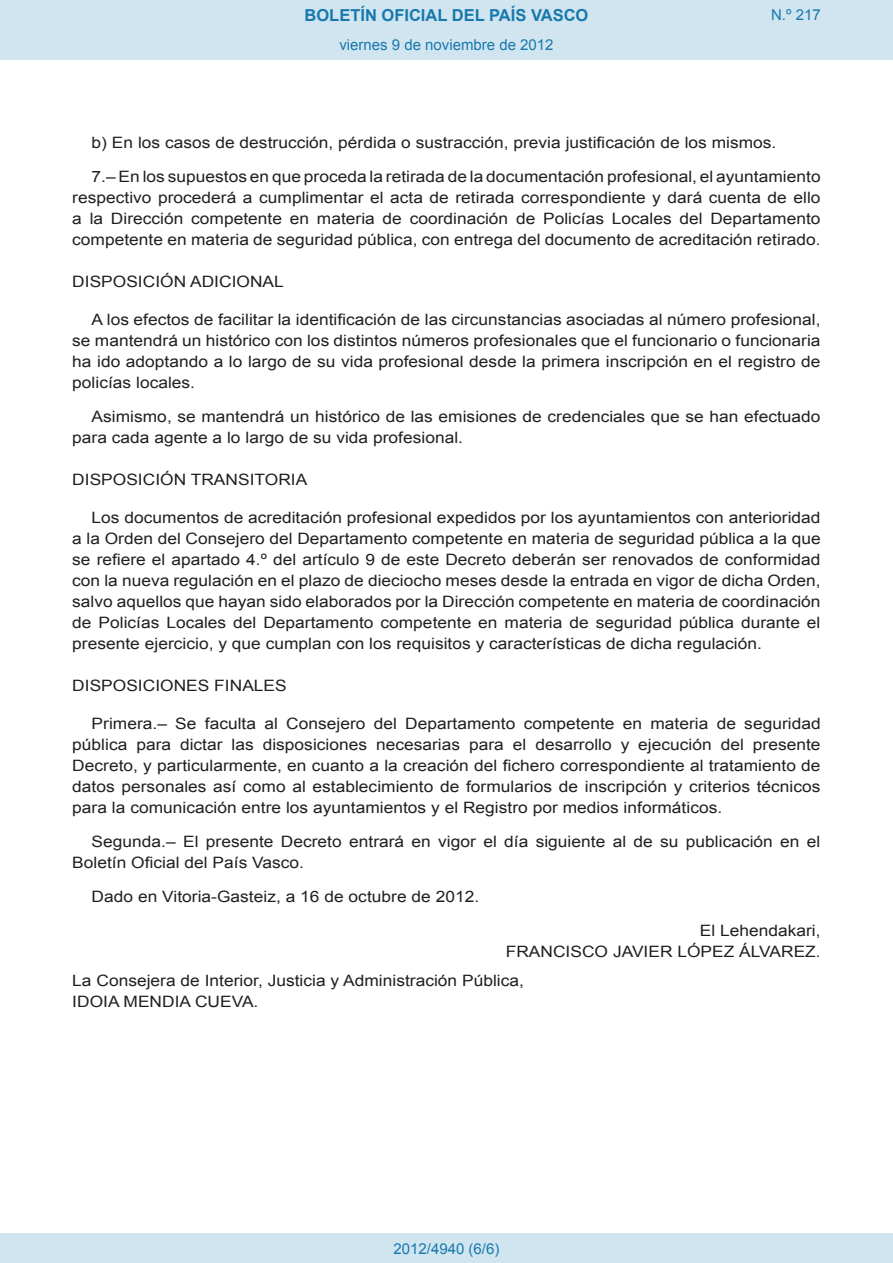
<style>
.page{position:relative;width:893px;height:1263px;background:#fff}
.page>*{position:absolute;margin:0;border:0;box-sizing:border-box;transform-origin:0 0}
.t1{font:700 16.5px "Arial";color:#1879ad}
.BOPVDetalle{font:15.6px/21px "Arial";color:#231f20;text-align:justify;scale:1.11 1}
.BOPVDisposicion{font:15.6px "Arial";color:#231f20;scale:1.11 1}
.BOPVFirmaPuesto{font:15.6px "Arial";color:#231f20;scale:1.11 1}
.BOPVFirmaLugFec{font:15.6px "Arial";color:#231f20;scale:1.11 1}
.BOPVNombreLehen2{font:15.6px "Arial";color:#231f20;scale:1.11 1}
.BOPVFirmaNombre{font:15.6px "Arial";color:#231f20;scale:1.11 1}
.BOPVPuestoLehen2{font:15.6px "Arial";color:#231f20;scale:1.11 1}
.Paginacion_Centro{font:15px "Arial";color:#1879ad}
</style>
<div class="page">
<div style="left:0;top:0;width:893px;height:60px;background:#d0e5f0"></div>
<div style="left:0;top:1233px;width:893px;height:30px;background:#d0e5f0"></div>
<p class="t1" style="left:305px;top:4px;width:285px">BOLETÍN OFICIAL DEL PAÍS VASCO</p>
<p class="Paginacion_Centro" style="left:339px;top:35px;width:216px">viernes 9 de noviembre de 2012</p>
<p class="Paginacion_Centro" style="left:771px;top:5px;width:51px">N.º 217</p>
<p class="BOPVDetalle" style="left:92px;top:132px;width:618px">b) En los casos de destrucción, pérdida o sustracción, previa justificación de los mismos.</p>
<p class="BOPVDetalle" style="left:72px;top:166px;width:676px;text-indent:19px">7.– En los supuestos en que proceda la retirada de la documentación profesional, el ayuntamiento respectivo procederá a cumplimentar el acta de retirada correspondiente y dará cuenta de ello a la Dirección competente en materia de coordinación de Policías Locales del Departamento competente en materia de seguridad pública, con entrega del documento de acreditación retirado.</p>
<p class="BOPVDisposicion" style="left:72px;top:271px;width:192px">DISPOSICIÓN ADICIONAL</p>
<p class="BOPVDetalle" style="left:72px;top:309px;width:676px;text-indent:19px">A los efectos de facilitar la identificación de las circunstancias asociadas al número profesional, se mantendrá un histórico con los distintos números profesionales que el funcionario o funcionaria ha ido adoptando a lo largo de su vida profesional desde la primera inscripción en el registro de policías locales.</p>
<p class="BOPVDetalle" style="left:72px;top:406px;width:676px;text-indent:19px">Asimismo, se mantendrá un histórico de las emisiones de credenciales que se han efectuado para cada agente a lo largo de su vida profesional.</p>
<p class="BOPVDisposicion" style="left:72px;top:469px;width:213px">DISPOSICIÓN TRANSITORIA</p>
<p class="BOPVDetalle" style="left:72px;top:507px;width:676px;text-indent:19px">Los documentos de acreditación profesional expedidos por los ayuntamientos con anterioridad a la Orden del Consejero del Departamento competente en materia de seguridad pública a la que se refiere el apartado 4.º del artículo 9 de este Decreto deberán ser renovados de conformidad con la nueva regulación en el plazo de dieciocho meses desde la entrada en vigor de dicha Orden, salvo aquellos que hayan sido elaborados por la Dirección competente en materia de coordinación de Policías Locales del Departamento competente en materia de seguridad pública durante el presente ejercicio, y que cumplan con los requisitos y características de dicha regulación.</p>
<p class="BOPVDisposicion" style="left:72px;top:676px;width:195px">DISPOSICIONES FINALES</p>
<p class="BOPVDetalle" style="left:72px;top:714px;width:676px;text-indent:19px">Primera.– Se faculta al Consejero del Departamento competente en materia de seguridad pública para dictar las disposiciones necesarias para el desarrollo y ejecución del presente Decreto, y particularmente, en cuanto a la creación del fichero correspondiente al tratamiento de datos personales así como al establecimiento de formularios de inscripción y criterios técnicos para la comunicación entre los ayuntamientos y el Registro por medios informáticos.</p>
<p class="BOPVDetalle" style="left:72px;top:831px;width:676px;text-indent:19px">Segunda.– El presente Decreto entrará en vigor el día siguiente al de su publicación en el<br>Boletín Oficial del País Vasco.</p>
<p class="BOPVFirmaLugFec" style="left:92px;top:886px;width:351px">Dado en Vitoria-Gasteiz, a 16 de octubre de 2012.</p>
<p class="BOPVPuestoLehen2" style="left:700px;top:920px;width:110px">El Lehendakari,</p>
<p class="BOPVNombreLehen2" style="left:506px;top:941px;width:285px">FRANCISCO JAVIER LÓPEZ ÁLVAREZ.</p>
<p class="BOPVFirmaPuesto" style="left:72px;top:970px;width:408px">La Consejera de Interior, Justicia y Administración Pública,</p>
<p class="BOPVFirmaNombre" style="left:72px;top:991px;width:169px">IDOIA MENDIA CUEVA.</p>
<p class="Paginacion_Centro" style="left:393px;top:1238px;width:107px">2012/4940 (6/6)</p>
</div>
